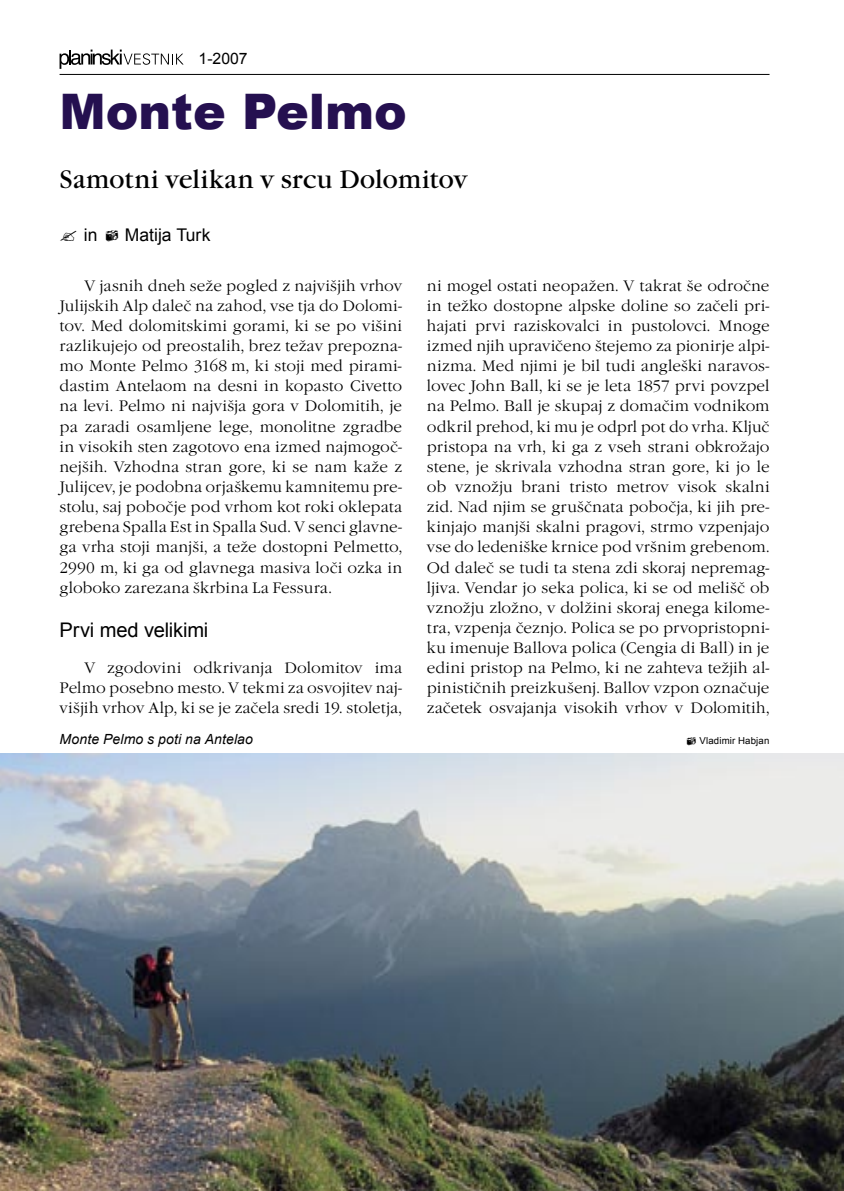
<style>
.page{position:relative;width:844px;height:1191px;background:#fff}
.page>*{position:absolute;margin:0;border:0;box-sizing:border-box;transform-origin:0 0}
.NASLOV_1{font:900 49px "Arial";color:#251050}
.PODNASLOV{font:26.25px "Garamond Itc TEE";letter-spacing:-.005em;color:#000}
.MEDnaslov{font:20.12px "Arial";letter-spacing:-.01em;color:#000}
.Avtor{font:17.5px "Arial";color:#000}
.BODY{font:15.75px/20.1px "Garamond Itc TEE Ligh";letter-spacing:.005em;color:#000;text-align:justify}
.t1{font:15.75px "Arial";color:#000}
.Podpis_SLIKA{font:italic 14px "Arial";letter-spacing:.01em;color:#000}
.Avtor_mali{font:9.62px "Arial";letter-spacing:.02em;color:#000}
</style>
<div class="page">
<hr style="left:60px;top:74px;width:709px;height:1px;background:#000">
<svg style="left:60px;top:50px;width:123px;height:19px"></svg>
<img style="left:0;top:753px;width:843px;height:438px">
<p class="t1" style="left:198px;top:48px;width:51px">1-2007</p>
<p class="NASLOV_1" style="left:60px;top:76px;width:349px">Monte Pelmo</p>
<p class="PODNASLOV" style="left:60px;top:164px;width:409px">Samotni velikan v srcu Dolomitov</p>
<p class="Avtor" style="left:84px;top:223px;width:15px">in</p>
<p class="Avtor" style="left:125px;top:223px;width:87px">Matija Turk</p>
<p class="BODY" style="left:60px;top:276px;width:344px;text-indent:25px">V jasnih dneh seže pogled z najvišjih vrhov Julijskih Alp daleč na zahod, vse tja do Dolomi&shy;tov. Med dolomitskimi gorami, ki se po višini razlikujejo od preostalih, brez težav prepozna&shy;mo Monte Pelmo 3168 m, ki stoji med pirami&shy;dastim Antelaom na desni in kopasto Civetto na levi. Pelmo ni najvišja gora v Dolomitih, je pa zaradi osamljene lege, monolitne zgradbe in visokih sten zagotovo ena izmed najmogoč&shy;nejših. Vzhodna stran gore, ki se nam kaže z Julijcev, je podobna orjaškemu kamnitemu pre&shy;stolu, saj pobočje pod vrhom kot roki oklepata grebena Spalla Est in Spalla Sud. V senci glavne&shy;ga vrha stoji manjši, a teže dostopni Pelmetto, 2990 m, ki ga od glavnega masiva loči ozka in globoko zarezana škrbina La Fessura.</p>
<p class="MEDnaslov" style="left:60px;top:617px;width:150px">Prvi med velikimi</p>
<p class="BODY" style="left:60px;top:658px;width:344px;text-indent:25px">V zgodovini odkrivanja Dolomitov ima Pelmo posebno mesto. V tekmi za osvojitev naj&shy;višjih vrhov Alp, ki se je začela sredi 19. stoletja,</p>
<p class="BODY" style="left:427px;top:276px;width:344px">ni mogel ostati neopažen. V takrat še odročne in težko dostopne alpske doline so začeli pri&shy;hajati prvi raziskovalci in pustolovci. Mnoge izmed njih upravičeno štejemo za pionirje alpi&shy;nizma. Med njimi je bil tudi angleški naravos&shy;lovec John Ball, ki se je leta 1857 prvi povzpel na Pelmo. Ball je skupaj z domačim vodnikom odkril prehod, ki mu je odprl pot do vrha. Ključ pristopa na vrh, ki ga z vseh strani obkrožajo stene, je skrivala vzhodna stran gore, ki jo le ob vznožju brani tristo metrov visok skalni zid. Nad njim se gruščnata pobočja, ki jih pre&shy;kinjajo manjši skalni pragovi, strmo vzpenjajo vse do ledeniške krnice pod vršnim grebenom.<br>Od daleč se tudi ta stena zdi skoraj nepremag&shy;ljiva. Vendar jo seka polica, ki se od melišč ob vznožju zložno, v dolžini skoraj enega kilome&shy;tra, vzpenja čeznjo. Polica se po prvopristopni&shy;ku imenuje Ballova polica (Cengia di Ball) in je edini pristop na Pelmo, ki ne zahteva težjih al&shy;pinističnih preizkušenj. Ballov vzpon označuje začetek osvajanja visokih vrhov v Dolomitih,</p>
<p class="Podpis_SLIKA" style="left:60px;top:730px;width:195px">Monte Pelmo s poti na Antelao</p>
<p class="Avtor_mali" style="left:699px;top:734px;width:72px">Vladimir Habjan</p>
</div>
